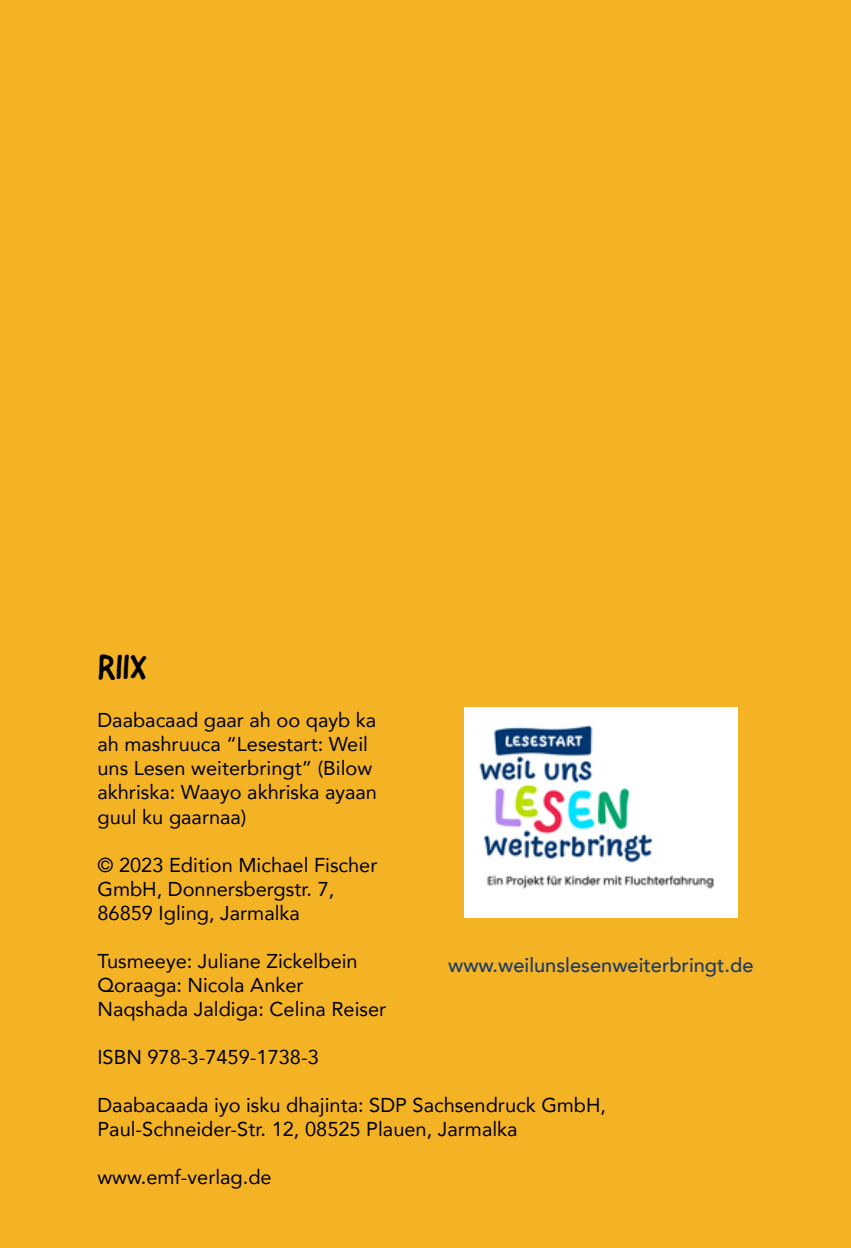
<style>
.page{position:relative;width:851px;height:1248px;background:#fff}
.page>*{position:absolute;margin:0;border:0;box-sizing:border-box;transform-origin:0 0}
.t1{font:33.6px "Good Dog New";color:#000}
.t2{font:20px/24px "Avenir";color:#000}
.t3{font:500 20px "Avenir";color:#1c3a69}
</style>
<div class="page">
<div style="left:0;top:0;width:850px;height:1247px;background:#f3b325"></div>
<img style="left:464px;top:707px;width:273px;height:210px">
<h1 class="t1" style="left:97px;top:645px;width:51px">RIIX</h1>
<p class="t2" style="left:97px;top:707px;width:281px">Daabacaad gaar ah oo qayb ka ah mashruuca “Lesestart: Weil uns Lesen weiterbringt” (Bilow akhriska: Waayo akhriska ayaan guul ku gaarnaa)</p>
<p class="t2" style="left:97px;top:851px;width:281px">© 2023 Edition Michael Fischer<br>GmbH, Donnersbergstr. 7,<br>86859 Igling, Jarmalka</p>
<p class="t2" style="left:97px;top:947px;width:290px">Tusmeeye: Juliane Zickelbein<br>Qoraaga: Nicola Anker<br>Naqshada Jaldiga: Celina Reiser</p>
<p class="t2" style="left:97px;top:1043px;width:223px">ISBN 978-3-7459-1738-3</p>
<p class="t2" style="left:97px;top:1091px;width:510px">Daabacaada iyo isku dhajinta: SDP Sachsendruck GmbH,<br>Paul-Schneider-Str. 12, 08525 Plauen, Jarmalka</p>
<p class="t2" style="left:97px;top:1163px;width:176px">www.emf-verlag.de</p>
<p class="t3" style="left:448px;top:947px;width:307px">www.weilunslesenweiterbringt.de</p>
</div>
